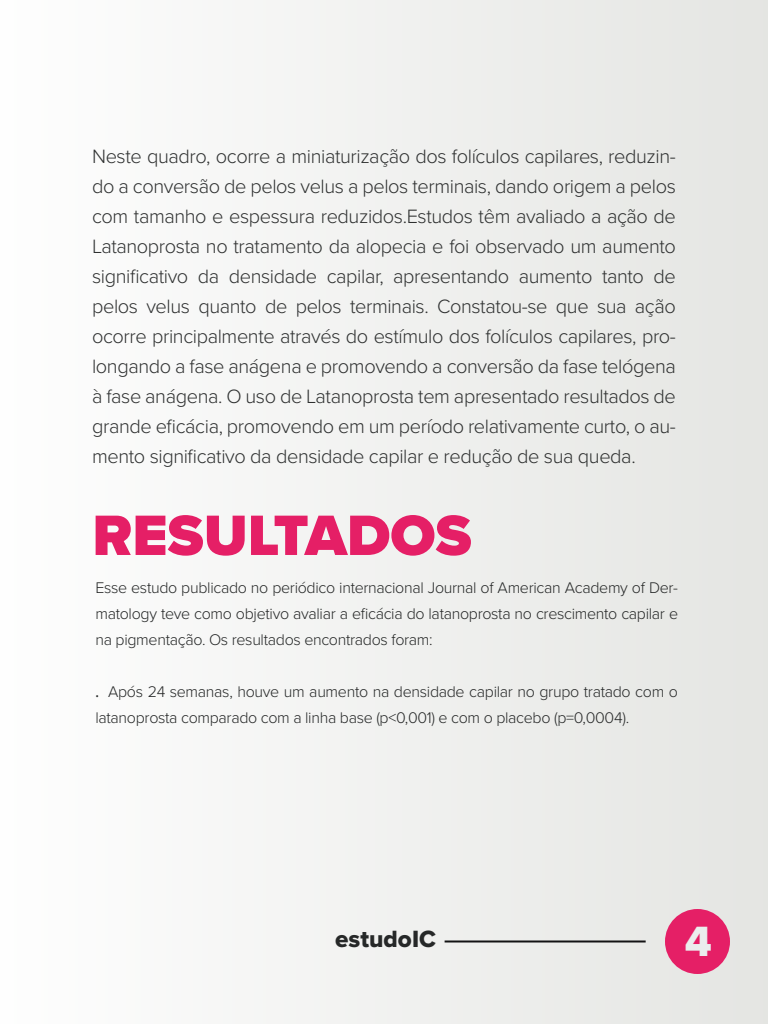
<style>
.page{position:relative;width:768px;height:1024px;background:#fff}
.page>*{position:absolute;margin:0;border:0;box-sizing:border-box;transform-origin:0 0}
.t1{font:900 59px "Proxima Nova";color:#e51f66}
.t2{font:43.9px "Proxima Nova Extrabld";color:#ebeded}
.t3{font:24.4px "Proxima Nova Extrabld";color:#262828}
.t4{font:300 20px/30px "Proxima Nova";letter-spacing:-.02em;color:#262828;text-align:justify}
.t5{font:300 16px/26px "Proxima Nova";letter-spacing:-.02em;color:#262828;text-align:justify}
.s1{font-family:"Myriad Pro";font-weight:400}
</style>
<div class="page">
<div style="left:0;top:0;width:768px;height:1024px;background:linear-gradient(to right,#fefefe,#e4e5e2)"></div>
<div style="left:665px;top:909px;width:65px;height:65px;background:#e51f66;border-radius:50%"></div>
<hr style="left:445px;top:940px;width:201px;height:2px;background:#131314">
<p class="t4" style="left:92px;top:140px;width:585px">Neste quadro, ocorre a miniaturização dos folículos capilares, reduzin&shy;do a conversão de pelos velus a pelos terminais, dando origem a pelos com tamanho e espessura reduzidos.Estudos têm avaliado a ação de Latanoprosta no tratamento da alopecia e foi observado um aumento significativo da densidade capilar, apresentando aumento tanto de pelos velus quanto de pelos terminais. Constatou-se que sua ação ocorre principalmente através do estímulo dos folículos capilares, pro&shy;longando a fase anágena e promovendo a conversão da fase telógena à fase anágena. O uso de Latanoprosta tem apresentado resultados de grande eficácia, promovendo em um período relativamente curto, o au&shy;mento significativo da densidade capilar e redução de sua queda.</p>
<h1 class="t1" style="left:92px;top:491px;width:381px">RESULTADOS</h1>
<p class="t5" style="left:95px;top:573px;width:584px">Esse estudo publicado no periódico internacional Journal of American Academy of Der&shy;matology teve como objetivo avaliar a eficácia do latanoprosta no crescimento capilar e na pigmentação. Os resultados encontrados foram:</p>
<p class="t5" style="left:95px;top:677px;width:584px"><span class="s1">.</span> Após 24 semanas, houve um aumento na densidade capilar no grupo tratado com o latanoprosta comparado com a linha base (p&lt;0,001) e com o placebo (p=0,0004).</p>
<p class="t3" style="left:335px;top:921px;width:102px">estudoIC</p>
<h2 class="t2" style="left:685px;top:909px;width:29px">4</h2>
</div>
